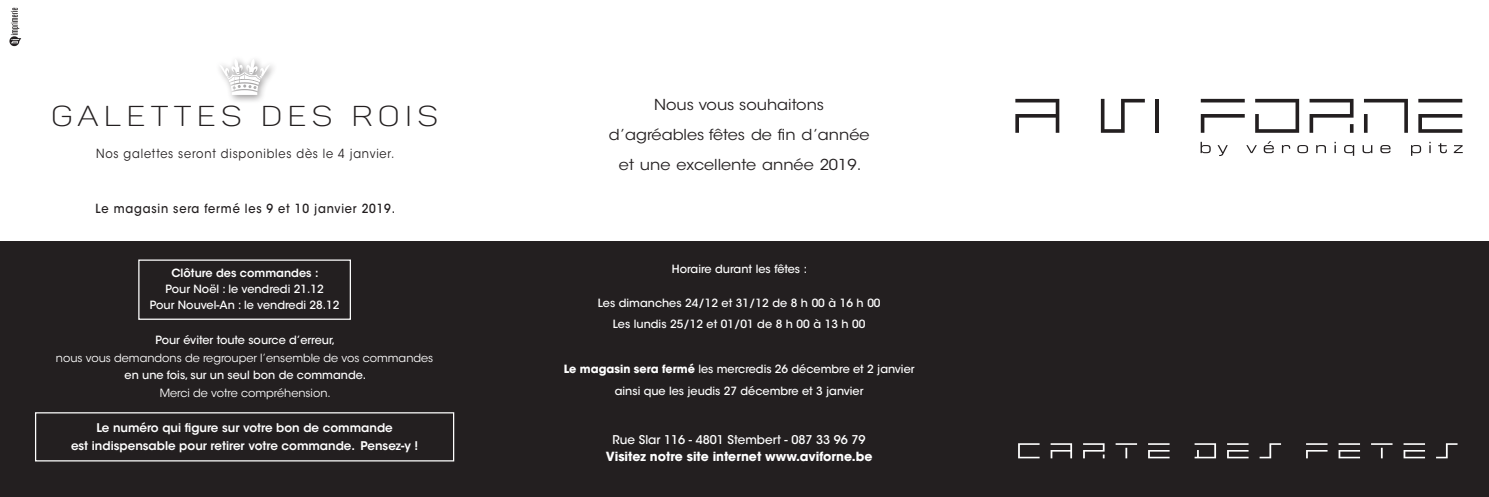
<style>
.page{position:relative;width:1489px;height:497px;background:#fff}
.page>*{position:absolute;margin:0;border:0;box-sizing:border-box;transform-origin:0 0}
.t1{font:28.38px "Panton Light Caps";letter-spacing:.16em;color:#231f20;scale:1.17 1}
.t2{font:15px/30px "ITC Avant Garde Std";color:#231f20;text-align:center;scale:1.07 1}
.t3{font:12.5px "ITC Avant Garde Std";letter-spacing:.07em;color:#231f20;scale:.91 1}
.t4{font:700 12.5px "ITC Avant Garde Std";color:#fff}
.t5{font:500 12.5px "ITC Avant Garde Std";letter-spacing:.07em;color:#231f20;scale:.91 1}
.t6{font:500 12px "ITC Avant Garde Std";color:#fff}
.t7{font:600 11.88px/17.5px "ITC Avant Garde Std";color:#fff;text-align:center}
.t8{font:500 11.25px/21.2px "ITC Avant Garde Std";color:#fff;text-align:center}
.t9{font:11.25px "ITC Avant Garde Std";color:#fff}
.t10{font:600 11.25px "ITC Avant Garde Std";color:#fff}
.s1{font-weight:700}
</style>
<div class="page">
<div style="left:0;top:241px;width:1488px;height:255px;background:#231f20"></div>
<svg style="left:1018px;top:443px;width:439px;height:15px"></svg>
<div style="left:215px;top:55px;width:63px;height:49px;background:#231f20;opacity:.55"></div>
<svg style="left:218px;top:59px;width:52px;height:36px"></svg>
<div style="left:35px;top:411px;width:419px;height:50px;border:1px solid #fff"></div>
<svg style="left:9px;top:8px;width:12px;height:39px"></svg>
<svg style="left:1015px;top:99px;width:44px;height:34px"></svg>
<svg style="left:1100px;top:99px;width:44px;height:34px"></svg>
<hr style="left:1155px;top:99px;width:3px;height:34px;background:#231f20">
<svg style="left:1200px;top:99px;width:44px;height:34px"></svg>
<svg style="left:1255px;top:99px;width:43px;height:34px"></svg>
<svg style="left:1309px;top:99px;width:44px;height:34px"></svg>
<svg style="left:1364px;top:99px;width:43px;height:34px"></svg>
<svg style="left:1418px;top:99px;width:44px;height:34px"></svg>
<svg style="left:1200px;top:142px;width:10px;height:11px"></svg>
<svg style="left:1217px;top:145px;width:10px;height:11px"></svg>
<svg style="left:1246px;top:145px;width:10px;height:8px"></svg>
<svg style="left:1263px;top:141px;width:10px;height:12px"></svg>
<svg style="left:1281px;top:145px;width:9px;height:8px"></svg>
<svg style="left:1297px;top:145px;width:10px;height:8px"></svg>
<svg style="left:1316px;top:145px;width:9px;height:8px"></svg>
<svg style="left:1344px;top:145px;width:9px;height:11px"></svg>
<svg style="left:1362px;top:145px;width:10px;height:8px"></svg>
<svg style="left:1380px;top:145px;width:10px;height:8px"></svg>
<svg style="left:1411px;top:145px;width:9px;height:11px"></svg>
<svg style="left:1438px;top:143px;width:8px;height:10px"></svg>
<svg style="left:1453px;top:145px;width:9px;height:8px"></svg>
<div style="left:138px;top:259px;width:213px;height:60px;border:1px solid #fff"></div>
<h1 class="t1" style="left:51px;top:98px;width:332px">GALETTES DES ROIS</h1>
<p class="t3" style="left:96px;top:146px;width:329px">Nos galettes seront disponibles dès le 4 janvier.</p>
<p class="t5" style="left:96px;top:201px;width:330px">Le magasin sera fermé les 9 et 10 janvier 2019.</p>
<p class="t10" style="left:171px;top:265px;width:149px">Clôture des commandes :</p>
<p class="t8" style="left:150px;top:280px;width:191px;line-height:16.2px">Pour Noël : le vendredi 21.12<br>Pour Nouvel-An : le vendredi 28.12</p>
<p class="t8" style="left:155px;top:329px;width:181px">Pour éviter toute source d’erreur,</p>
<p class="t9" style="left:56px;top:350px;width:379px">nous vous demandons de regrouper l’ensemble de vos commandes</p>
<p class="t8" style="left:124px;top:364px;width:243px">en une fois, sur un seul bon de commande.</p>
<p class="t9" style="left:160px;top:385px;width:173px">Merci de votre compréhension.</p>
<p class="t7" style="left:71px;top:418px;width:349px">Le numéro qui figure sur votre bon de commande<br>est indispensable pour retirer votre commande. Pensez-y !</p>
<h2 class="t2" style="left:608px;top:90px;width:245px">Nous vous souhaitons d’agréables fêtes de fin d’année et une excellente année 2019.</h2>
<p class="t8" style="left:672px;top:258px;width:137px">Horaire durant les fêtes :</p>
<p class="t8" style="left:597px;top:292px;width:284px">Les dimanches 24/12 et 31/12 de 8 h 00 à 16 h 00<br>Les lundis 25/12 et 01/01 de 8 h 00 à 13 h 00</p>
<p class="t8" style="left:563px;top:358px;width:352px"><span class="s1">Le magasin sera fermé</span> les mercredis 26 décembre et 2 janvier ainsi que les jeudis 27 décembre et 3 janvier</p>
<p class="t6" style="left:612px;top:431px;width:254px">Rue Slar 116 - 4801 Stembert - 087 33 96 79</p>
<p class="t4" style="left:605px;top:448px;width:268px">Visitez notre site internet www.aviforne.be</p>
</div>
